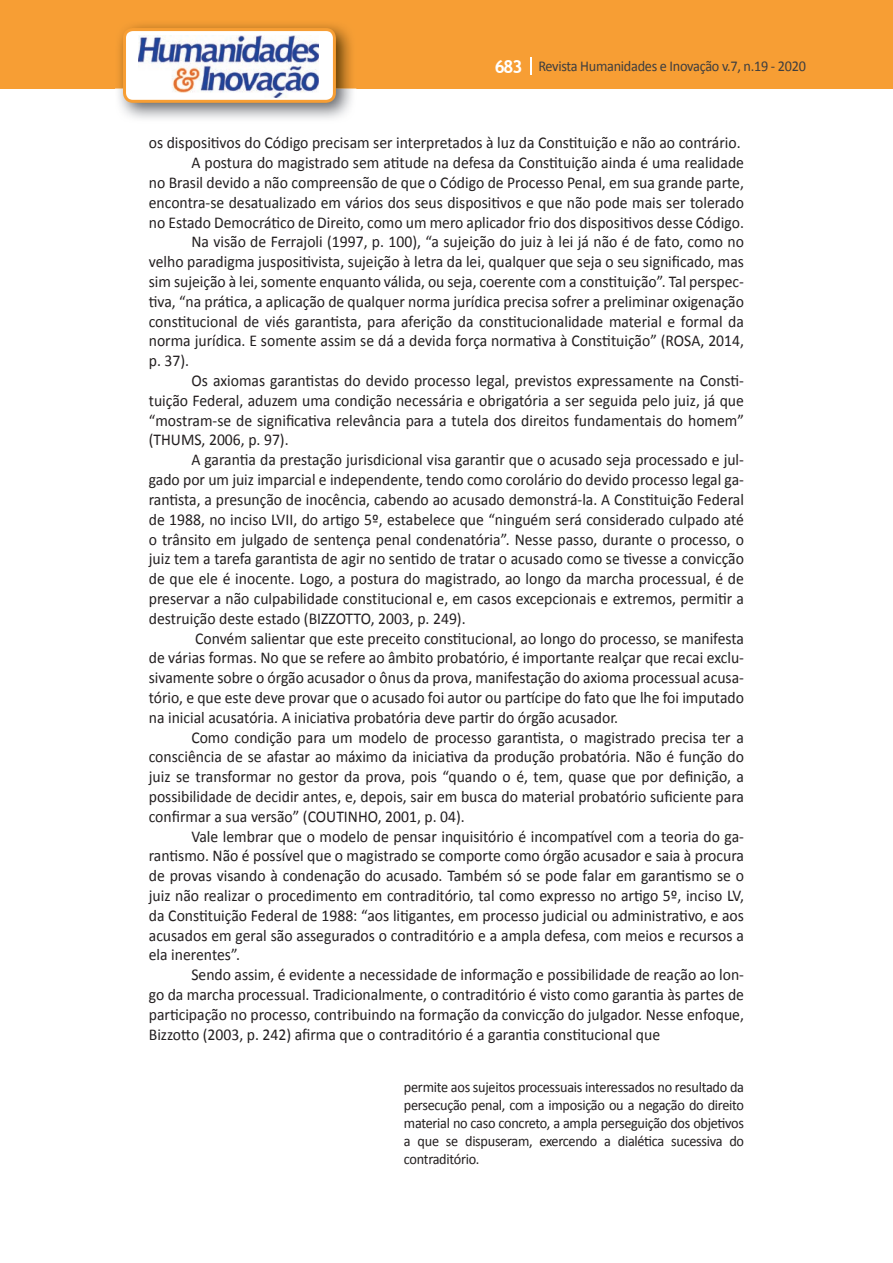
<style>
.page{position:relative;width:893px;height:1263px;background:#fff}
.page>*{position:absolute;margin:0;border:0;box-sizing:border-box;transform-origin:0 0}
.t1{font:16.5px "Calibri";color:#231f20;scale:.95 1}
.t2{font:15px/18px "Calibri";letter-spacing:-.02em;color:#231f20;text-align:justify;scale:.95 1}
.t3{font:15px "Calibri";letter-spacing:-.02em;color:#3e3e3f;scale:.95 1}
.s1{font-family:"Trebuchet MS";font-weight:700;font-size:18px;color:#fff}
</style>
<div class="page">
<div style="left:0;top:0;width:893px;height:88px;background:#f79e34"></div>
<svg style="left:530px;top:57px;width:2px;height:18px"></svg>
<img style="left:115px;top:24px;width:241px;height:95px">
<svg style="left:123px;top:28px;width:213px;height:75px"></svg>
<p class="t3" style="left:495px;top:57px;width:329px"><span class="s1">683</span> Revista Humanidades e Inovação v.7, n.19 - 2020</p>
<p class="t1" style="left:149px;top:133px;width:625px">os dispositivos do Código precisam ser interpretados à luz da Constituição e não ao contrário.</p>
<p class="t1" style="left:191px;top:152px;width:583px">A postura do magistrado sem atitude na defesa da Constituição ainda é uma realidade</p>
<p class="t1" style="left:149px;top:172px;width:628px">no Brasil devido a não compreensão de que o Código de Processo Penal, em sua grande parte,</p>
<p class="t1" style="left:149px;top:192px;width:628px">encontra-se desatualizado em vários dos seus dispositivos e que não pode mais ser tolerado</p>
<p class="t1" style="left:149px;top:212px;width:628px">no Estado Democrático de Direito, como um mero aplicador frio dos dispositivos desse Código.</p>
<p class="t1" style="left:191px;top:232px;width:583px">Na visão de Ferrajoli (1997, p. 100), “a sujeição do juiz à lei já não é de fato, como no</p>
<p class="t1" style="left:149px;top:251px;width:628px">velho paradigma juspositivista, sujeição à letra da lei, qualquer que seja o seu significado, mas</p>
<p class="t1" style="left:149px;top:271px;width:628px">sim sujeição à lei, somente enquanto válida, ou seja, coerente com a constituição”. Tal perspec-</p>
<p class="t1" style="left:149px;top:291px;width:628px">tiva, “na prática, a aplicação de qualquer norma jurídica precisa sofrer a preliminar oxigenação</p>
<p class="t1" style="left:149px;top:311px;width:628px">constitucional de viés garantista, para aferição da constitucionalidade material e formal da</p>
<p class="t1" style="left:149px;top:331px;width:628px">norma jurídica. E somente assim se dá a devida força normativa à Constituição” (ROSA, 2014,</p>
<p class="t1" style="left:149px;top:350px;width:44px">p. 37).</p>
<p class="t1" style="left:191px;top:370px;width:583px">Os axiomas garantistas do devido processo legal, previstos expressamente na Consti-</p>
<p class="t1" style="left:149px;top:390px;width:628px">tuição Federal, aduzem uma condição necessária e obrigatória a ser seguida pelo juiz, já que</p>
<p class="t1" style="left:149px;top:410px;width:628px">“mostram-se de significativa relevância para a tutela dos direitos fundamentais do homem”</p>
<p class="t1" style="left:149px;top:430px;width:149px">(THUMS, 2006, p. 97).</p>
<p class="t1" style="left:191px;top:449px;width:583px">A garantia da prestação jurisdicional visa garantir que o acusado seja processado e jul-</p>
<p class="t1" style="left:149px;top:469px;width:628px">gado por um juiz imparcial e independente, tendo como corolário do devido processo legal ga-</p>
<p class="t1" style="left:149px;top:489px;width:628px">rantista, a presunção de inocência, cabendo ao acusado demonstrá-la. A Constituição Federal</p>
<p class="t1" style="left:149px;top:509px;width:628px">de 1988, no inciso LVII, do artigo 5º, estabelece que “ninguém será considerado culpado até</p>
<p class="t1" style="left:149px;top:529px;width:628px">o trânsito em julgado de sentença penal condenatória”. Nesse passo, durante o processo, o</p>
<p class="t1" style="left:149px;top:548px;width:628px">juiz tem a tarefa garantista de agir no sentido de tratar o acusado como se tivesse a convicção</p>
<p class="t1" style="left:149px;top:568px;width:628px">de que ele é inocente. Logo, a postura do magistrado, ao longo da marcha processual, é de</p>
<p class="t1" style="left:149px;top:588px;width:628px">preservar a não culpabilidade constitucional e, em casos excepcionais e extremos, permitir a</p>
<p class="t1" style="left:149px;top:608px;width:335px">destruição deste estado (BIZZOTTO, 2003, p. 249).</p>
<p class="t1" style="left:195px;top:628px;width:579px">Convém salientar que este preceito constitucional, ao longo do processo, se manifesta</p>
<p class="t1" style="left:149px;top:647px;width:628px">de várias formas. No que se refere ao âmbito probatório, é importante realçar que recai exclu-</p>
<p class="t1" style="left:149px;top:667px;width:628px">sivamente sobre o órgão acusador o ônus da prova, manifestação do axioma processual acusa-</p>
<p class="t1" style="left:149px;top:687px;width:628px">tório, e que este deve provar que o acusado foi autor ou partícipe do fato que lhe foi imputado</p>
<p class="t1" style="left:149px;top:707px;width:495px">na inicial acusatória. A iniciativa probatória deve partir do órgão acusador.</p>
<p class="t1" style="left:191px;top:727px;width:583px">Como condição para um modelo de processo garantista, o magistrado precisa ter a</p>
<p class="t1" style="left:149px;top:746px;width:628px">consciência de se afastar ao máximo da iniciativa da produção probatória. Não é função do</p>
<p class="t1" style="left:149px;top:766px;width:628px">juiz se transformar no gestor da prova, pois “quando o é, tem, quase que por definição, a</p>
<p class="t1" style="left:149px;top:786px;width:628px">possibilidade de decidir antes, e, depois, sair em busca do material probatório suficiente para</p>
<p class="t1" style="left:149px;top:806px;width:334px">confirmar a sua versão” (COUTINHO, 2001, p. 04).</p>
<p class="t1" style="left:191px;top:826px;width:583px">Vale lembrar que o modelo de pensar inquisitório é incompatível com a teoria do ga-</p>
<p class="t1" style="left:149px;top:845px;width:628px">rantismo. Não é possível que o magistrado se comporte como órgão acusador e saia à procura</p>
<p class="t1" style="left:149px;top:865px;width:628px">de provas visando à condenação do acusado. Também só se pode falar em garantismo se o</p>
<p class="t1" style="left:149px;top:885px;width:628px">juiz não realizar o procedimento em contraditório, tal como expresso no artigo 5º, inciso LV,</p>
<p class="t1" style="left:149px;top:905px;width:628px">da Constituição Federal de 1988: “aos litigantes, em processo judicial ou administrativo, e aos</p>
<p class="t1" style="left:149px;top:925px;width:628px">acusados em geral são assegurados o contraditório e a ampla defesa, com meios e recursos a</p>
<p class="t1" style="left:149px;top:944px;width:98px">ela inerentes”.</p>
<p class="t1" style="left:191px;top:964px;width:583px">Sendo assim, é evidente a necessidade de informação e possibilidade de reação ao lon-</p>
<p class="t1" style="left:149px;top:984px;width:628px">go da marcha processual. Tradicionalmente, o contraditório é visto como garantia às partes de</p>
<p class="t1" style="left:149px;top:1004px;width:628px">participação no processo, contribuindo na formação da convicção do julgador. Nesse enfoque,</p>
<p class="t1" style="left:149px;top:1024px;width:540px">Bizzotto (2003, p. 242) afirma que o contraditório é a garantia constitucional que</p>
<p class="t2" style="left:404px;top:1078px;width:359px">permite aos sujeitos processuais interessados no resultado da persecução penal, com a imposição ou a negação do direito material no caso concreto, a ampla perseguição dos objetivos a que se dispuseram, exercendo a dialética sucessiva do contraditório.</p>
</div>
